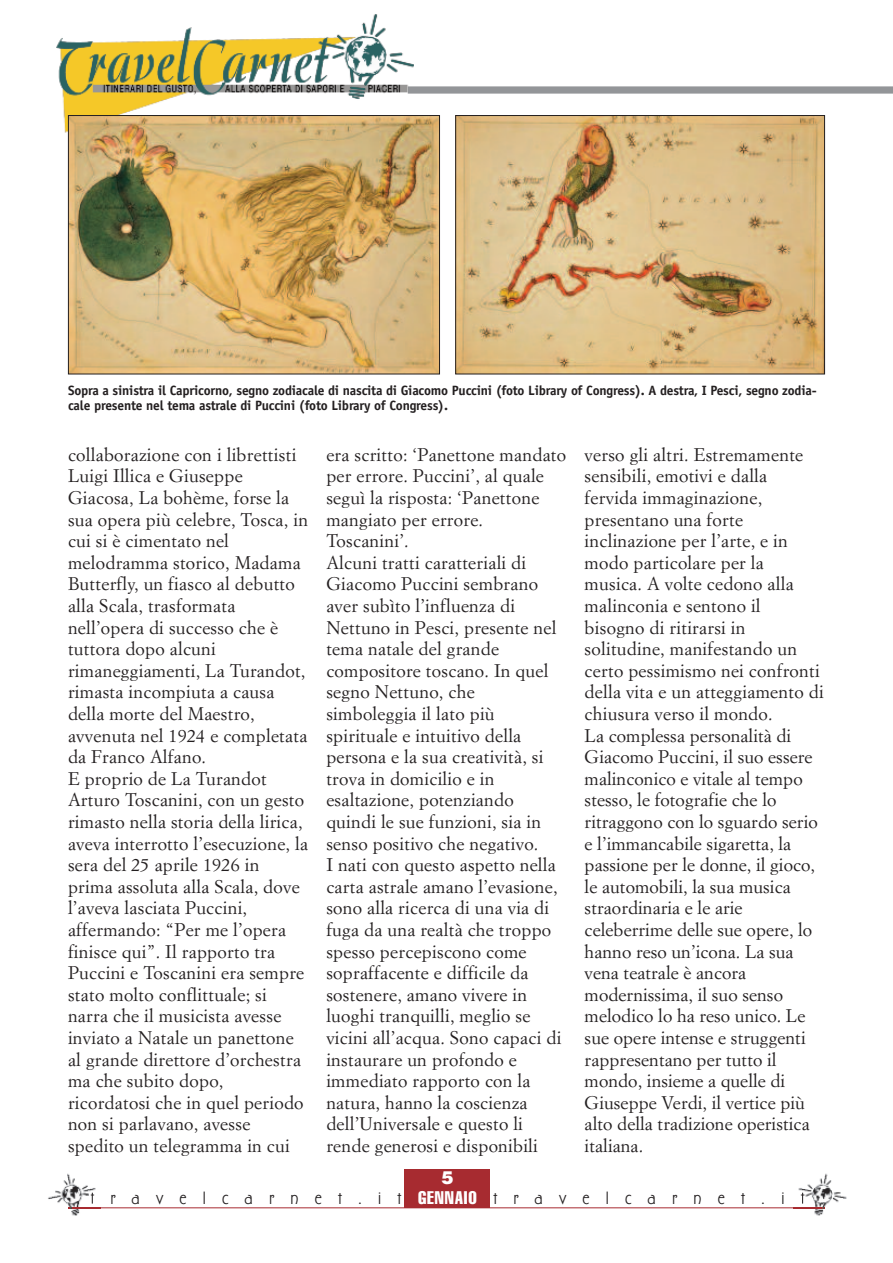
<style>
.page{position:relative;width:893px;height:1263px;background:#fff}
.page>*{position:absolute;margin:0;border:0;box-sizing:border-box;transform-origin:0 0}
.t1{font:18px/21.6px "Simoncini Garamond";letter-spacing:.015em;color:#231f20}
.t2{font:18px "Hardwood LP";letter-spacing:.905em;color:#231f20}
.t3{font:900 18px "Helvetica";color:#fff}
.t4{font:700 13.5px/15px "Officina Sans";letter-spacing:-.015em;color:#231f20}
.s1{font-family:"Helvetica";font-stretch:extra-condensed;color:#fff}
</style>
<div class="page">
<div style="left:405px;top:1169px;width:85px;height:39px;background:#a72b30"></div>
<hr style="left:68px;top:1207px;width:757px;height:1px;background:#a72b30">
<img style="left:48px;top:1173px;width:54px;height:43px">
<svg style="left:91px;top:1192px;width:4px;height:12px"></svg>
<img style="left:68px;top:1207px;width:33px;height:1px">
<img style="left:793px;top:1173px;width:54px;height:43px">
<svg style="left:801px;top:1193px;width:3px;height:10px"></svg>
<img style="left:794px;top:1207px;width:31px;height:1px">
<img style="left:56px;top:14px;width:358px;height:123px">
<div style="left:408px;top:86px;width:485px;height:8px;background:#939598"></div>
<img style="left:70px;top:117px;width:368px;height:255px">
<div style="left:68px;top:115px;width:372px;height:259px;border:1px solid #231f20"></div>
<img style="left:457px;top:117px;width:366px;height:255px">
<div style="left:455px;top:115px;width:370px;height:259px;border:1px solid #231f20"></div>
<p class="t4" style="left:68px;top:384px;width:750px">Sopra a sinistra il Capricorno, segno zodiacale di nascita di Giacomo Puccini (foto Library of Congress). A destra, I Pesci, segno zodia&shy;cale presente nel tema astrale di Puccini (foto Library of Congress).</p>
<p class="t1" style="left:68px;top:445px;width:242px">collaborazione con i librettisti<br>Luigi Illica e Giuseppe<br>Giacosa, La bohème, forse la sua opera più celebre, Tosca, in cui si è cimentato nel melodramma storico, Madama<br>Butterfly, un fiasco al debutto alla Scala, trasformata nell’opera di successo che è tuttora dopo alcuni rimaneggiamenti, La Turandot, rimasta incompiuta a causa della morte del Maestro, avvenuta nel 1924 e completata da Franco Alfano.<br>E proprio de La Turandot<br>Arturo Toscanini, con un gesto rimasto nella storia della lirica, aveva interrotto l’esecuzione, la sera del 25 aprile 1926 in prima assoluta alla Scala, dove l’aveva lasciata Puccini, affermando: “Per me l’opera finisce qui”. Il rapporto tra<br>Puccini e Toscanini era sempre stato molto conflittuale; si narra che il musicista avesse inviato a Natale un panettone al grande direttore d’orchestra ma che subito dopo, ricordatosi che in quel periodo non si parlavano, avesse spedito un telegramma in cui</p>
<p class="t1" style="left:326px;top:445px;width:241px">era scritto: ‘Panettone mandato per errore. Puccini’, al quale seguì la risposta: ‘Panettone mangiato per errore.<br>Toscanini’.<br>Alcuni tratti caratteriali di<br>Giacomo Puccini sembrano aver subìto l’influenza di<br>Nettuno in Pesci, presente nel tema natale del grande compositore toscano. In quel segno Nettuno, che simboleggia il lato più spirituale e intuitivo della persona e la sua creatività, si trova in domicilio e in esaltazione, potenziando quindi le sue funzioni, sia in senso positivo che negativo.<br>I nati con questo aspetto nella carta astrale amano l’evasione, sono alla ricerca di una via di fuga da una realtà che troppo spesso percepiscono come sopraffacente e difficile da sostenere, amano vivere in luoghi tranquilli, meglio se vicini all’acqua. Sono capaci di instaurare un profondo e immediato rapporto con la natura, hanno la coscienza dell’Universale e questo li rende generosi e disponibili</p>
<p class="t1" style="left:585px;top:445px;width:241px">verso gli altri. Estremamente sensibili, emotivi e dalla fervida immaginazione, presentano una forte inclinazione per l’arte, e in modo particolare per la musica. A volte cedono alla malinconia e sentono il bisogno di ritirarsi in solitudine, manifestando un certo pessimismo nei confronti della vita e un atteggiamento di chiusura verso il mondo.<br>La complessa personalità di<br>Giacomo Puccini, il suo essere malinconico e vitale al tempo stesso, le fotografie che lo ritraggono con lo sguardo serio e l’immancabile sigaretta, la passione per le donne, il gioco, le automobili, la sua musica straordinaria e le arie celeberrime delle sue opere, lo hanno reso un’icona. La sua vena teatrale è ancora modernissima, il suo senso melodico lo ha reso unico. Le sue opere intense e struggenti rappresentano per tutto il mondo, insieme a quelle di<br>Giuseppe Verdi, il vertice più alto della tradizione operistica italiana.</p>
<p class="t3" style="left:441px;top:1171px;width:14px">5</p>
<p class="t2" style="left:90px;top:1191px;width:716px">travelcarnet.it<span class="s1">GENNAIO</span>travelcarnet.it</p>
</div>
